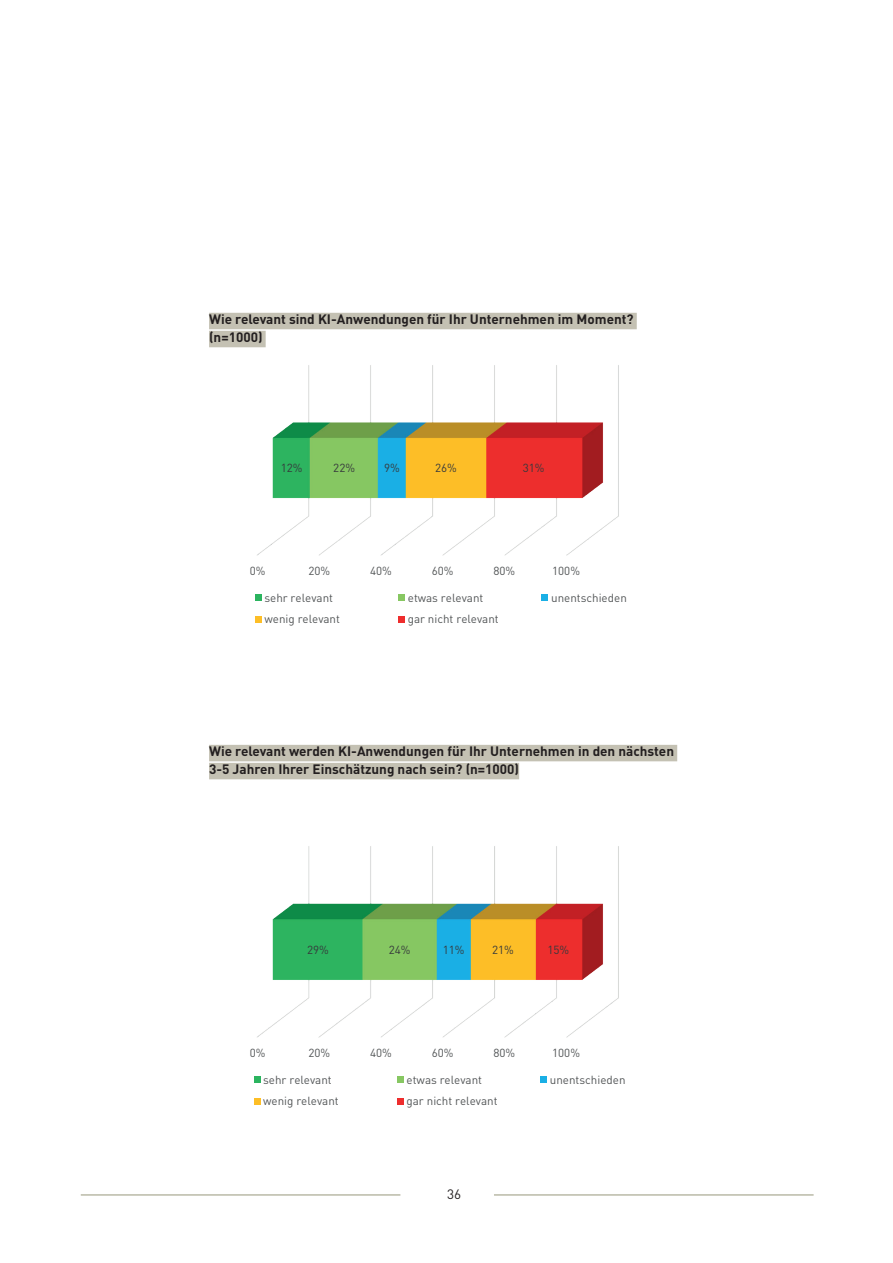
<style>
.page{position:relative;width:893px;height:1263px;background:#fff}
.page>*{position:absolute;margin:0;border:0;box-sizing:border-box;transform-origin:0 0}
.t1{font:700 13.5px/18px "DIN Pro";color:#231f20}
.t2{font:13.5px "DIN Pro";color:#231f20}
.t3{font:11.55px "DIN Pro";color:#515455}
.t4{font:11.55px "DIN Pro";color:#36393c}
</style>
<div class="page">
<hr style="left:81px;top:1194px;width:319px;height:1px;background:#98977b">
<hr style="left:494px;top:1194px;width:320px;height:1px;background:#98977b">
<div style="left:209px;top:313px;width:428px;height:16px;background:#c4c1b3"></div>
<div style="left:209px;top:331px;width:57px;height:16px;background:#c4c1b3"></div>
<div style="left:209px;top:745px;width:468px;height:16px;background:#c4c1b3"></div>
<div style="left:209px;top:763px;width:310px;height:16px;background:#c4c1b3"></div>
<img style="left:257px;top:846px;width:362px;height:192px">
<div style="left:254px;top:1076px;width:6px;height:7px;background:#2bb45f"></div>
<div style="left:397px;top:1076px;width:7px;height:7px;background:#87c762"></div>
<div style="left:540px;top:1076px;width:7px;height:7px;background:#1aafe5"></div>
<div style="left:254px;top:1098px;width:6px;height:7px;background:#fdbe26"></div>
<div style="left:397px;top:1098px;width:7px;height:7px;background:#ee2d2d"></div>
<img style="left:257px;top:365px;width:362px;height:191px">
<div style="left:255px;top:594px;width:7px;height:7px;background:#2bb45f"></div>
<div style="left:398px;top:594px;width:7px;height:7px;background:#87c762"></div>
<div style="left:542px;top:594px;width:6px;height:7px;background:#1aafe5"></div>
<div style="left:255px;top:616px;width:7px;height:7px;background:#fdbe26"></div>
<div style="left:398px;top:616px;width:7px;height:7px;background:#ee2d2d"></div>
<p class="t1" style="left:209px;top:310px;width:426px">Wie relevant sind KI-Anwendungen für Ihr Unternehmen im Moment? (n=1000)</p>
<p class="t4" style="left:281px;top:460px;width:23px">12%</p>
<p class="t4" style="left:333px;top:460px;width:23px">22%</p>
<p class="t4" style="left:384px;top:460px;width:17px">9%</p>
<p class="t4" style="left:435px;top:460px;width:23px">26%</p>
<p class="t4" style="left:523px;top:460px;width:23px">31%</p>
<p class="t3" style="left:250px;top:562px;width:17px">0%</p>
<p class="t3" style="left:309px;top:562px;width:23px">20%</p>
<p class="t3" style="left:370px;top:562px;width:23px">40%</p>
<p class="t3" style="left:432px;top:562px;width:23px">60%</p>
<p class="t3" style="left:493px;top:562px;width:23px">80%</p>
<p class="t3" style="left:552px;top:562px;width:29px">100%</p>
<p class="t3" style="left:264px;top:590px;width:70px">sehr relevant</p>
<p class="t3" style="left:408px;top:590px;width:77px">etwas relevant</p>
<p class="t3" style="left:551px;top:590px;width:77px">unentschieden</p>
<p class="t3" style="left:264px;top:611px;width:77px">wenig relevant</p>
<p class="t3" style="left:408px;top:611px;width:93px">gar nicht relevant</p>
<p class="t1" style="left:209px;top:742px;width:466px">Wie relevant werden KI-Anwendungen für Ihr Unternehmen in den nächsten<br>3-5 Jahren Ihrer Einschätzung nach sein? (n=1000)</p>
<p class="t4" style="left:307px;top:942px;width:23px">29%</p>
<p class="t4" style="left:389px;top:942px;width:23px">24%</p>
<p class="t4" style="left:443px;top:942px;width:23px">11%</p>
<p class="t4" style="left:492px;top:942px;width:23px">21%</p>
<p class="t4" style="left:547px;top:942px;width:23px">15%</p>
<p class="t3" style="left:250px;top:1044px;width:17px">0%</p>
<p class="t3" style="left:309px;top:1044px;width:23px">20%</p>
<p class="t3" style="left:370px;top:1044px;width:23px">40%</p>
<p class="t3" style="left:432px;top:1044px;width:23px">60%</p>
<p class="t3" style="left:493px;top:1044px;width:23px">80%</p>
<p class="t3" style="left:552px;top:1044px;width:29px">100%</p>
<p class="t3" style="left:263px;top:1071px;width:70px">sehr relevant</p>
<p class="t3" style="left:407px;top:1071px;width:77px">etwas relevant</p>
<p class="t3" style="left:550px;top:1071px;width:77px">unentschieden</p>
<p class="t3" style="left:263px;top:1093px;width:77px">wenig relevant</p>
<p class="t3" style="left:407px;top:1093px;width:93px">gar nicht relevant</p>
<p class="t2" style="left:447px;top:1185px;width:16px">36</p>
</div>
